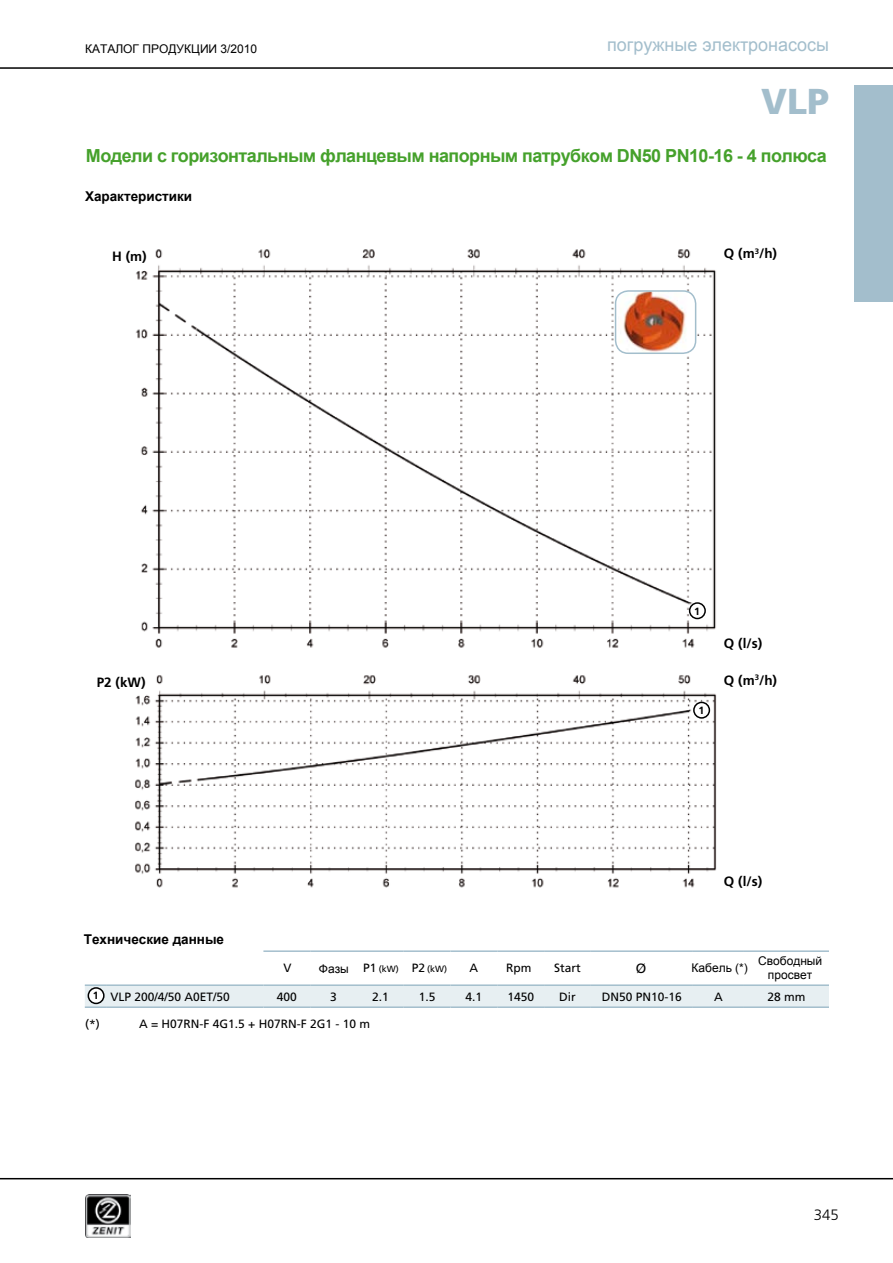
<style>
.page{position:relative;width:893px;height:1263px;background:#fff}
.page>*{position:absolute;margin:0;border:0;box-sizing:border-box;transform-origin:0 0}
.t1{font:900 36px "Frutiger";color:#a3becc}
.t2{font:700 18px "Arial";letter-spacing:-.03em;color:#45a12b}
.t3{font:18px "Arial";color:#a3becc}
.t4{font:300 15px "Frutiger";color:#000}
.t5{font:700 13.5px "Frutiger";color:#000}
.t6{font:700 13.5px "Arial";color:#000}
.t7{font:13.5px "Frutiger";color:#000}
.t8{font:12px "Frutiger";color:#000}
.t9{font:12px/14.4px "Arial";color:#000;text-align:center}
.t10{font:12px "Arial";color:#000}
.t11{font:700 10.5px "Frutiger";color:#000}
.t12{font:9px "Frutiger";color:#000}
.s1{font-size:12px}
</style>
<div class="page">
<hr style="left:0;top:67px;width:893px;height:2px;background:#000">
<div style="left:855px;top:85px;width:38px;height:217px;background:#a3becc"></div>
<hr style="left:0;top:1178px;width:893px;height:1px;background:#000">
<img style="left:85px;top:1195px;width:45px;height:42px">
<img style="left:135px;top:249px;width:581px;height:399px">
<div style="left:85px;top:986px;width:744px;height:20px;background:#e7eff2"></div>
<hr style="left:263px;top:950px;width:47px;height:2px;background:#a3becc">
<hr style="left:310px;top:950px;width:47px;height:2px;background:#a3becc">
<hr style="left:357px;top:950px;width:47px;height:2px;background:#a3becc">
<hr style="left:404px;top:950px;width:46px;height:2px;background:#a3becc">
<hr style="left:450px;top:950px;width:47px;height:2px;background:#a3becc">
<hr style="left:497px;top:950px;width:47px;height:2px;background:#a3becc">
<hr style="left:544px;top:950px;width:47px;height:2px;background:#a3becc">
<hr style="left:591px;top:950px;width:102px;height:2px;background:#a3becc">
<hr style="left:693px;top:950px;width:51px;height:2px;background:#a3becc">
<hr style="left:744px;top:950px;width:85px;height:2px;background:#a3becc">
<hr style="left:263px;top:984px;width:47px;height:2px;background:#a3becc">
<hr style="left:310px;top:984px;width:47px;height:2px;background:#a3becc">
<hr style="left:357px;top:984px;width:47px;height:2px;background:#a3becc">
<hr style="left:404px;top:984px;width:46px;height:2px;background:#a3becc">
<hr style="left:450px;top:984px;width:47px;height:2px;background:#a3becc">
<hr style="left:497px;top:984px;width:47px;height:2px;background:#a3becc">
<hr style="left:544px;top:984px;width:47px;height:2px;background:#a3becc">
<hr style="left:591px;top:984px;width:102px;height:2px;background:#a3becc">
<hr style="left:693px;top:984px;width:51px;height:2px;background:#a3becc">
<hr style="left:744px;top:984px;width:85px;height:2px;background:#a3becc">
<hr style="left:85px;top:984px;width:21px;height:2px;background:#a3becc">
<hr style="left:106px;top:984px;width:157px;height:2px;background:#a3becc">
<hr style="left:85px;top:1006px;width:21px;height:2px;background:#a3becc">
<hr style="left:106px;top:1006px;width:157px;height:2px;background:#a3becc">
<hr style="left:263px;top:1006px;width:47px;height:2px;background:#a3becc">
<hr style="left:310px;top:1006px;width:47px;height:2px;background:#a3becc">
<hr style="left:357px;top:1006px;width:47px;height:2px;background:#a3becc">
<hr style="left:404px;top:1006px;width:46px;height:2px;background:#a3becc">
<hr style="left:450px;top:1006px;width:47px;height:2px;background:#a3becc">
<hr style="left:497px;top:1006px;width:47px;height:2px;background:#a3becc">
<hr style="left:544px;top:1006px;width:47px;height:2px;background:#a3becc">
<hr style="left:591px;top:1006px;width:102px;height:2px;background:#a3becc">
<hr style="left:693px;top:1006px;width:51px;height:2px;background:#a3becc">
<hr style="left:744px;top:1006px;width:85px;height:2px;background:#a3becc">
<img style="left:135px;top:675px;width:582px;height:213px">
<div style="left:88px;top:988px;width:16px;height:15px;background:#fff;border-radius:50%"></div>
<div style="left:88px;top:987px;width:17px;height:17px;border:2px solid #000;border-radius:50%"></div>
<img style="left:618px;top:291px;width:76px;height:62px">
<div style="left:615px;top:290px;width:81px;height:64px;border:2px solid #a3becc;border-radius:13px"></div>
<div style="left:690px;top:603px;width:15px;height:15px;background:#fff;border-radius:50%"></div>
<div style="left:689px;top:602px;width:17px;height:17px;border:2px solid #000;border-radius:50%"></div>
<div style="left:694px;top:702px;width:15px;height:16px;background:#fff;border-radius:50%"></div>
<div style="left:693px;top:702px;width:17px;height:17px;border:2px solid #000;border-radius:50%"></div>
<p class="t10" style="left:85px;top:41px;width:174px">КАТАЛОГ ПРОДУКЦИИ 3/2010</p>
<h2 class="t3" style="left:607px;top:33px;width:223px">погружные электронасосы</h2>
<h1 class="t1" style="left:761px;top:79px;width:70px">VLP</h1>
<h2 class="t2" style="left:86px;top:144px;width:742px">Модели с горизонтальным фланцевым напорным патрубком DN50 PN10-16 - 4 полюса</h2>
<p class="t6" style="left:85px;top:188px;width:109px">Характеристики</p>
<p class="t5" style="left:112px;top:248px;width:36px">H (m)</p>
<p class="t5" style="left:724px;top:246px;width:55px">Q (m<sup>3</sup>/h)</p>
<p class="t5" style="left:97px;top:674px;width:50px">P2 (kW)</p>
<p class="t11" style="left:694px;top:605px;width:7px">1</p>
<p class="t11" style="left:698px;top:704px;width:7px">1</p>
<p class="t5" style="left:724px;top:636px;width:40px">Q (l/s)</p>
<p class="t5" style="left:724px;top:672px;width:55px">Q (m<sup>3</sup>/h)</p>
<p class="t6" style="left:84px;top:930px;width:142px">Технические данные</p>
<p class="t5" style="left:724px;top:873px;width:40px">Q (l/s)</p>
<p class="t8" style="left:283px;top:961px;width:10px">V</p>
<p class="t12" style="left:363px;top:964px;width:85px"><span class="s1">P1</span> (kW) <span class="s1">P2</span> (kW)</p>
<p class="t8" style="left:469px;top:961px;width:10px">A</p>
<p class="t8" style="left:506px;top:961px;width:27px">Rpm</p>
<p class="t7" style="left:636px;top:960px;width:12px">Ø</p>
<p class="t9" style="left:319px;top:961px;width:31px">Фазы</p>
<p class="t8" style="left:554px;top:961px;width:28px">Start</p>
<p class="t9" style="left:691px;top:961px;width:58px">Кабель (*)</p>
<p class="t9" style="left:758px;top:953px;width:66px">Свободный просвет</p>
<p class="t11" style="left:93px;top:990px;width:7px">1</p>
<p class="t8" style="left:110px;top:990px;width:121px">VLP 200/4/50 A0ET/50</p>
<p class="t8" style="left:277px;top:990px;width:22px">400</p>
<p class="t8" style="left:330px;top:990px;width:8px">3</p>
<p class="t8" style="left:372px;top:990px;width:18px">2.1</p>
<p class="t8" style="left:419px;top:990px;width:18px">1.5</p>
<p class="t8" style="left:466px;top:990px;width:18px">4.1</p>
<p class="t8" style="left:507px;top:990px;width:28px">1450</p>
<p class="t8" style="left:559px;top:990px;width:18px">Dir</p>
<p class="t8" style="left:602px;top:990px;width:82px">DN50 PN10-16</p>
<p class="t8" style="left:714px;top:990px;width:10px">A</p>
<p class="t8" style="left:767px;top:990px;width:40px">28 mm</p>
<p class="t8" style="left:85px;top:1017px;width:16px">(*)</p>
<p class="t8" style="left:139px;top:1017px;width:233px">A = H07RN-F 4G1.5 + H07RN-F 2G1 - 10 m</p>
<p class="t4" style="left:814px;top:1206px;width:27px">345</p>
</div>
